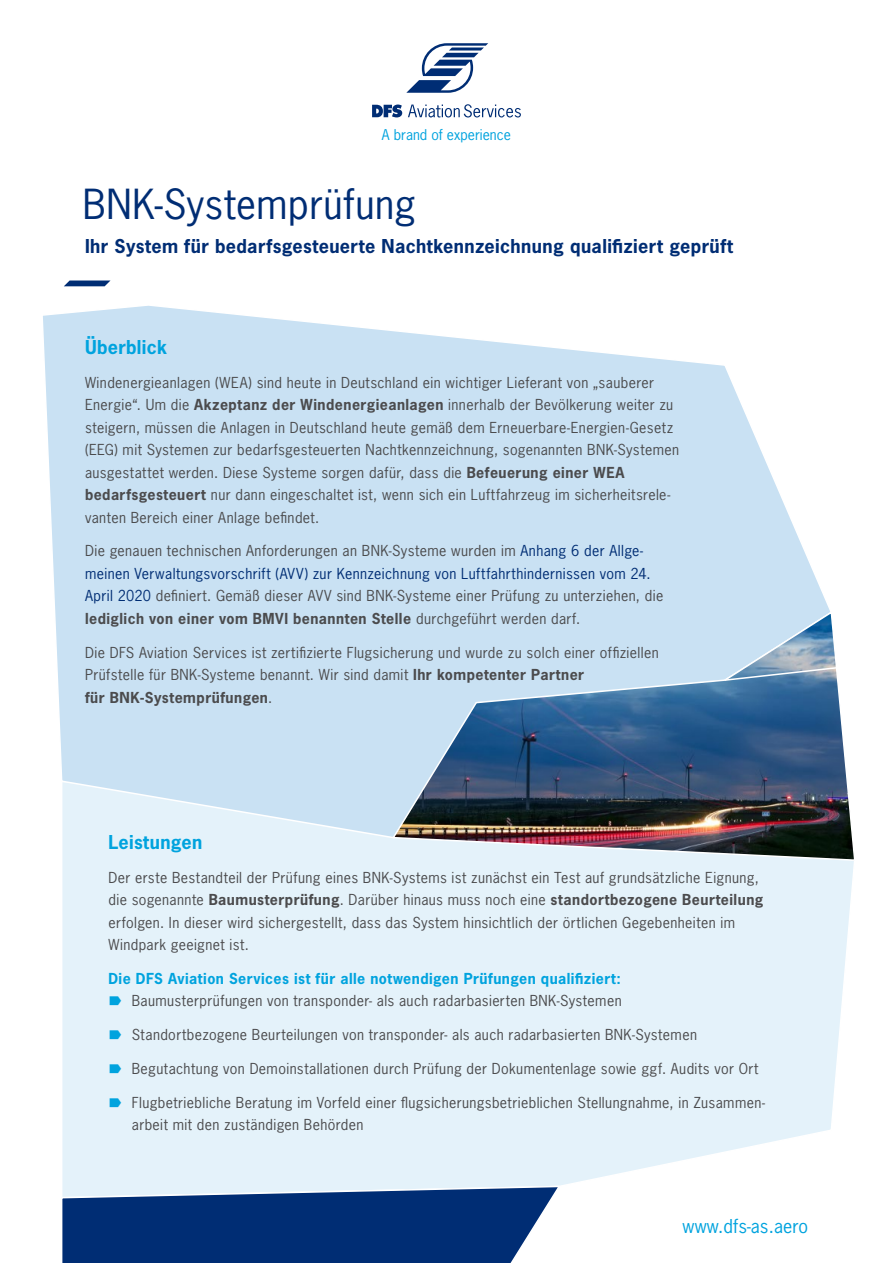
<style>
.page{position:relative;width:893px;height:1263px;background:#fff}
.page>*{position:absolute;margin:0;border:0;box-sizing:border-box;transform-origin:0 0}
.Dokument_Headline_Du{font:39px "News Gothic Std";letter-spacing:.015em;color:#002d74}
.Dokument_Subheadline{font:700 18px "News Gothic Std";letter-spacing:.02em;color:#002d74}
.Text_Headline_Hellbl{font:700 18px "News Gothic Std";letter-spacing:.015em;color:#00a3de}
.t1{font:18px "News Gothic Std";letter-spacing:.005em;color:#00a3de}
.Text_9_5pt_85__Schwa{font:14.25px/22.5px "News Gothic Std";letter-spacing:.025em;color:#4b4b4d}
.Text_Zwischen-Headli{font:700 14.25px "News Gothic Std";letter-spacing:.03em;color:#00a3de}
.t2{font:13.95px "News Gothic Std";color:#00a3de}
.s1{font-weight:700}
.s2{color:#002d74}
</style>
<div class="page">
<div style="left:62px;top:839px;width:792px;height:346px;background:#e4f2fa"></div>
<svg style="left:43px;top:305px;width:787px;height:534px;background:#d1e5f4"></svg>
<svg style="left:62px;top:1185px;width:499px;height:78px;background:#244c88"></svg>
<img style="left:391px;top:610px;width:463px;height:252px">
<svg style="left:723px;top:666px;width:117px;height:16px;background:#8aa7c0"></svg>
<svg style="left:406px;top:43px;width:82px;height:50px"></svg>
<svg style="left:372px;top:105px;width:30px;height:12px"></svg>
<svg style="left:408px;top:104px;width:113px;height:13px"></svg>
<svg style="left:64px;top:280px;width:47px;height:6px"></svg>
<svg style="left:110px;top:997px;width:11px;height:9px"></svg>
<svg style="left:110px;top:1030px;width:11px;height:9px"></svg>
<svg style="left:110px;top:1064px;width:11px;height:9px"></svg>
<svg style="left:110px;top:1098px;width:11px;height:9px"></svg>
<p class="t2" style="left:382px;top:126px;width:131px">A brand of experience</p>
<p class="Dokument_Headline_Du" style="left:83px;top:179px;width:335px">BNK-Systemprüfung</p>
<p class="Dokument_Subheadline" style="left:85px;top:234px;width:650px">Ihr System für bedarfsgesteuerte Nachtkennzeichnung qualifiziert geprüft</p>
<p class="Text_Headline_Hellbl" style="left:85px;top:335px;width:84px">Überblick</p>
<p class="Text_9_5pt_85__Schwa" style="left:85px;top:371px;width:596px">Windenergieanlagen (WEA) sind heute in Deutschland ein wichtiger Lieferant von „sauberer Energie“. Um die <span class="s1">Akzeptanz der Windenergieanlagen</span> innerhalb der Bevölkerung weiter zu steigern, müssen die Anlagen in Deutschland heute gemäß dem Erneuerbare-Energien-Gesetz (EEG) mit Systemen zur bedarfsgesteuerten Nachtkennzeichnung, sogenannten BNK-Systemen ausgestattet werden. Diese Systeme sorgen dafür, dass die <span class="s1">Befeuerung einer WEA bedarfsgesteuert</span> nur dann eingeschaltet ist, wenn sich ein Luftfahrzeug im sicherheitsrele&shy;vanten Bereich einer Anlage befindet.</p>
<p class="Text_9_5pt_85__Schwa" style="left:85px;top:540px;width:580px">Die genauen technischen Anforderungen an BNK-Systeme wurden im <span class="s2">Anhang 6 der Allge&shy;meinen Verwaltungsvorschrift (AVV) zur Kennzeichnung von Luftfahrthindernissen vom 24.<br>April 2020</span> definiert. Gemäß dieser AVV sind BNK-Systeme einer Prüfung zu unterziehen, die <span class="s1">lediglich von einer vom BMVI benannten Stelle</span> durchgeführt werden darf.</p>
<p class="Text_9_5pt_85__Schwa" style="left:85px;top:641px;width:575px">Die DFS Aviation Services ist zertifizierte Flugsicherung und wurde zu solch einer offiziellen<br>Prüfstelle für BNK-Systeme benannt. Wir sind damit <span class="s1">Ihr kompetenter Partner<br>für BNK-Systemprüfungen</span>.</p>
<p class="Text_Headline_Hellbl" style="left:108px;top:830px;width:95px">Leistungen</p>
<p class="Text_9_5pt_85__Schwa" style="left:108px;top:866px;width:656px">Der erste Bestandteil der Prüfung eines BNK-Systems ist zunächst ein Test auf grundsätzliche Eignung, die sogenannte <span class="s1">Baumusterprüfung</span>. Darüber hinaus muss noch eine <span class="s1">standortbezogene Beurteilung </span>erfolgen. In dieser wird sichergestellt, dass das System hinsichtlich der örtlichen Gegebenheiten im Windpark geeignet ist.</p>
<p class="Text_Zwischen-Headli" style="left:108px;top:969px;width:514px">Die DFS Aviation Services ist für alle notwendigen Prüfungen qualifiziert:</p>
<p class="Text_9_5pt_85__Schwa" style="left:132px;top:990px;width:491px">Baumusterprüfungen von transponder- als auch radarbasierten BNK-Systemen</p>
<p class="Text_9_5pt_85__Schwa" style="left:132px;top:1023px;width:567px">Standortbezogene Beurteilungen von transponder- als auch radarbasierten BNK-Systemen</p>
<p class="Text_9_5pt_85__Schwa" style="left:132px;top:1057px;width:628px">Begutachtung von Demoinstallationen durch Prüfung der Dokumentenlage sowie ggf. Audits vor Ort</p>
<p class="Text_9_5pt_85__Schwa" style="left:132px;top:1091px;width:635px">Flugbetriebliche Beratung im Vorfeld einer flugsicherungsbetrieblichen Stellungnahme, in Zusammen&shy;arbeit mit den zuständigen Behörden</p>
<p class="t1" style="left:683px;top:1215px;width:127px">www.dfs-as.aero</p>
</div>
